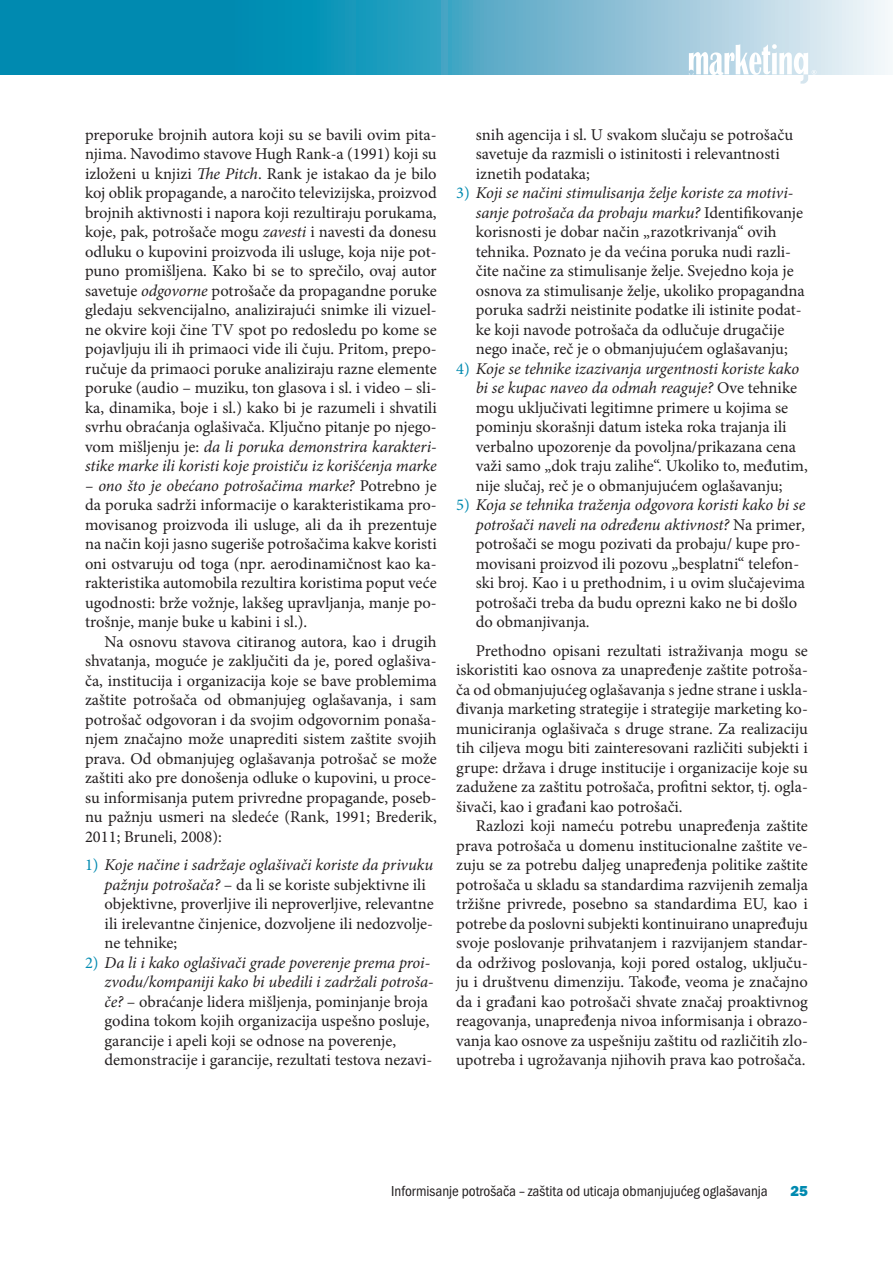
<style>
.page{position:relative;width:893px;height:1263px;background:#fff}
.page>*{position:absolute;margin:0;border:0;box-sizing:border-box;transform-origin:0 0}
.t1{font:16.5px/19.5px "Minion Pro";color:#231f20}
.t2{font:condensed 15px "Franklin Got Itc TEE";color:#231f20}
.t3{font:15px "Franklin Got Itc TEE Heav";color:#008ab0}
.s1{font-style:italic}
.s2{color:#008ab0}
</style>
<div class="page">
<svg style="left:0;top:0;width:888px;height:74px;background:#4caac6"></svg>
<svg style="left:689px;top:44px;width:127px;height:40px"></svg>
<p class="t1" style="left:85px;top:125px;width:353px;text-align:justify">preporuke brojnih autora koji su se bavili ovim pita&shy;njima. Navodimo stavove Hugh Rank-a (1991) koji su izloženi u knjizi <span class="s1">The Pitch</span>. Rank je istakao da je bilo koj oblik propagande, a naročito televizijska, proizvod brojnih aktivnosti i napora koji rezultiraju porukama, koje, pak, potrošače mogu <span class="s1">zavesti</span> i navesti da donesu odluku o kupovini proizvoda ili usluge, koja nije pot&shy;puno promišljena. Kako bi se to sprečilo, ovaj autor savetuje <span class="s1">odgovorne</span> potrošače da propagandne poruke gledaju sekvencijalno, analizirajući snimke ili vizuel&shy;ne okvire koji čine TV spot po redosledu po kome se pojavljuju ili ih primaoci vide ili čuju. Pritom, prepo&shy;ručuje da primaoci poruke analiziraju razne elemente poruke (audio – muziku, ton glasova i sl. i video – sli&shy;ka, dinamika, boje i sl.) kako bi je razumeli i shvatili svrhu obraćanja oglašivača. Ključno pitanje po njego&shy;vom mišljenju je: <span class="s1">da li poruka demonstrira karakteri&shy;stike marke ili koristi koje proističu iz korišćenja marke</span></p>
<p class="t1" style="left:85px;top:476px;width:353px;text-align:justify"><span class="s1">– ono što je obećano potrošačima marke?</span> Potrebno je da poruka sadrži informacije o karakteristikama pro&shy;movisanog proizvoda ili usluge, ali da ih prezentuje na način koji jasno sugeriše potrošačima kakve koristi oni ostvaruju od toga (npr. aerodinamičnost kao ka&shy;rakteristika automobila rezultira koristima poput veće ugodnosti: brže vožnje, lakšeg upravljanja, manje po&shy;trošnje, manje buke u kabini i sl.).</p>
<p class="t1" style="left:85px;top:632px;width:353px;text-align:justify;text-indent:20px">Na osnovu stavova citiranog autora, kao i drugih shvatanja, moguće je zaključiti da je, pored oglašiva&shy;ča, institucija i organizacija koje se bave problemima zaštite potrošača od obmanjujeg oglašavanja, i sam potrošač odgovoran i da svojim odgovornim ponaša&shy;njem značajno može unaprediti sistem zaštite svojih prava. Od obmanjujeg oglašavanja potrošač se može zaštiti ako pre donošenja odluke o kupovini, u proce&shy;su informisanja putem privredne propagande, poseb&shy;nu pažnju usmeri na sledeće (Rank, 1991; Brederik, 2011; Bruneli, 2008):</p>
<p class="t1" style="left:105px;top:855px;width:331px;text-indent:-20px"><span class="s2">1)</span> <span class="s1">Koje načine i sadržaje oglašivači koriste da privuku pažnju potrošača?</span> – da li se koriste subjektivne ili objektivne, proverljive ili neproverljive, relevantne ili irelevantne činjenice, dozvoljene ili nedozvolje&shy;ne tehnike;</p>
<p class="t1" style="left:105px;top:953px;width:331px;text-indent:-20px"><span class="s2">2)</span> <span class="s1">Da li i kako oglašivači grade poverenje prema proi&shy;zvodu/kompaniji kako bi ubedili i zadržali potroša&shy;če?</span> – obraćanje lidera mišljenja, pominjanje broja godina tokom kojih organizacija uspešno posluje, garancije i apeli koji se odnose na poverenje, demonstracije i garancije, rezultati testova nezavi-</p>
<p class="t1" style="left:476px;top:125px;width:319px">snih agencija i sl. U svakom slučaju se potrošaču savetuje da razmisli o istinitosti i relevantnosti iznetih podataka;</p>
<p class="t1" style="left:476px;top:183px;width:331px;text-indent:-20px"><span class="s2">3)</span> <span class="s1">Koji se načini stimulisanja želje koriste za motivi&shy;sanje potrošača da probaju marku?</span> Identifikovanje korisnosti je dobar način „razotkrivanja“ ovih tehnika. Poznato je da većina poruka nudi razli&shy;čite načine za stimulisanje želje. Svejedno koja je osnova za stimulisanje želje, ukoliko propagandna poruka sadrži neistinite podatke ili istinite podat&shy;ke koji navode potrošača da odlučuje drugačije nego inače, reč je o obmanjujućem oglašavanju;</p>
<p class="t1" style="left:476px;top:359px;width:334px;text-indent:-20px"><span class="s2">4)</span> <span class="s1">Koje se tehnike izazivanja urgentnosti koriste kako bi se kupac naveo da odmah reaguje?</span> Ove tehnike mogu uključivati legitimne primere u kojima se pominju skorašnji datum isteka roka trajanja ili verbalno upozorenje da povoljna/prikazana cena važi samo „dok traju zalihe“. Ukoliko to, međutim, nije slučaj, reč je o obmanjujućem oglašavanju;</p>
<p class="t1" style="left:476px;top:495px;width:331px;text-indent:-20px"><span class="s2">5)</span> <span class="s1">Koja se tehnika traženja odgovora koristi kako bi se potrošači naveli na određenu aktivnost?</span> Na primer<span class="s1">, </span>potrošači se mogu pozivati da probaju/ kupe pro&shy;movisani proizvod ili pozovu „besplatni“ telefon&shy;ski broj. Kao i u prethodnim, i u ovim slučajevima potrošači treba da budu oprezni kako ne bi došlo do obmanjivanja.</p>
<p class="t1" style="left:456px;top:641px;width:353px;text-align:justify;text-indent:20px">Prethodno opisani rezultati istraživanja mogu se iskoristiti kao osnova za unapređenje zaštite potroša&shy;ča od obmanjujućeg oglašavanja s jedne strane i uskla&shy;đivanja marketing strategije i strategije marketing ko&shy;municiranja oglašivača s druge strane. Za realizaciju tih ciljeva mogu biti zainteresovani različiti subjekti i grupe: država i druge institucije i organizacije koje su zadužene za zaštitu potrošača, profitni sektor, tj. ogla&shy;šivači, kao i građani kao potrošači.</p>
<p class="t1" style="left:456px;top:816px;width:353px;text-align:justify;text-indent:20px">Razlozi koji nameću potrebu unapređenja zaštite prava potrošača u domenu institucionalne zaštite ve&shy;zuju se za potrebu daljeg unapređenja politike zaštite potrošača u skladu sa standardima razvijenih zemalja tržišne privrede, posebno sa standardima EU, kao i potrebe da poslovni subjekti kontinuirano unapređuju svoje poslovanje prihvatanjem i razvijanjem standar&shy;da održivog poslovanja, koji pored ostalog, uključu&shy;ju i društvenu dimenziju. Takođe, veoma je značajno da i građani kao potrošači shvate značaj proaktivnog reagovanja, unapređenja nivoa informisanja i obrazo&shy;vanja kao osnove za uspešniju zaštitu od različitih zlo&shy;upotreba i ugrožavanja njihovih prava kao potrošača.</p>
<p class="t2" style="left:391px;top:1183px;width:378px">Informisanje potrošača – zaštita od uticaja obmanjujućeg oglašavanja</p>
<p class="t3" style="left:790px;top:1182px;width:19px">25</p>
</div>
